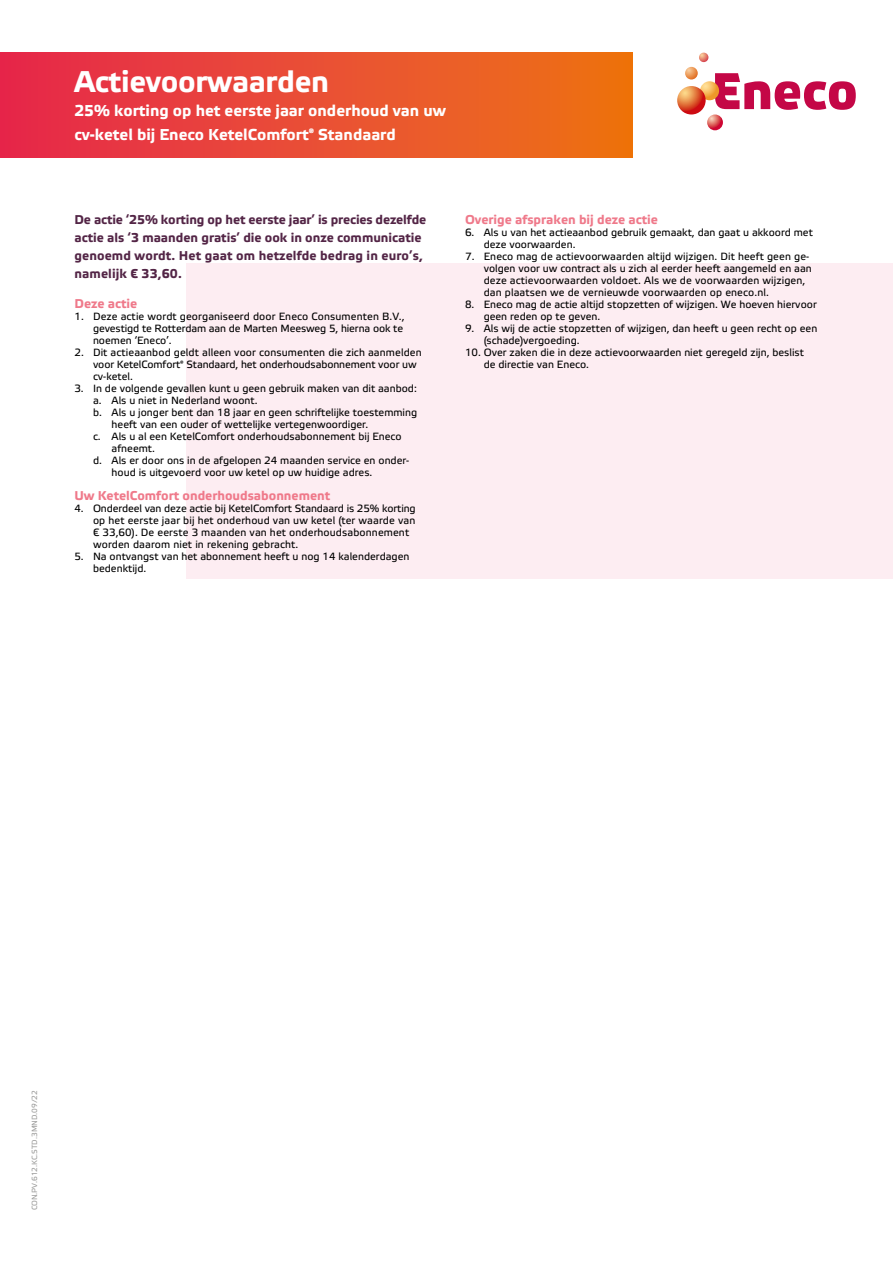
<style>
.page{position:relative;width:893px;height:1263px;background:#fff}
.page>*{position:absolute;margin:0;border:0;box-sizing:border-box;transform-origin:0 0}
.t1{font:700 30px "Etelka Text Pro";letter-spacing:-.01em;color:#fff}
.t2{font:700 15.75px/24px "Etelka Text Pro";color:#fff}
.t3{font:700 12.75px/18px "Etelka Text Pro";color:#532546}
.t4{font:700 12.75px "Etelka Text Pro";color:#ef798a}
.t5{font:10.5px/12px "Etelka Text Pro";color:#000}
.t6{font:7.5px "Etelka Text Pro";color:#9d9d9c}
</style>
<div class="page">
<div style="left:186px;top:263px;width:707px;height:316px;background:#fdedf2"></div>
<div style="left:0;top:53px;width:632px;height:105px;background:linear-gradient(to right,#e6284f,#ed7414)"></div>
<svg style="left:715px;top:73px;width:141px;height:37px"></svg>
<svg style="left:700px;top:81px;width:19px;height:19px"></svg>
<svg style="left:677px;top:86px;width:29px;height:29px"></svg>
<svg style="left:707px;top:115px;width:16px;height:15px"></svg>
<svg style="left:685px;top:53px;width:23px;height:27px"></svg>
<h1 class="t1" style="left:74px;top:65px;width:256px">Actievoorwaarden</h1>
<h2 class="t2" style="left:74px;top:99px;width:373px">25% korting op het eerste jaar onderhoud van uw cv-ketel bij Eneco KetelComfort<sup>®</sup> Standaard</h2>
<p class="t3" style="left:74px;top:212px;width:353px">De actie ‘25% korting op het eerste jaar’ is precies dezelfde actie als ‘3 maanden gratis’ die ook in onze communicatie genoemd wordt. Het gaat om hetzelfde bedrag in euro’s, namelijk € 33,60.</p>
<p class="t4" style="left:74px;top:297px;width:64px">Deze actie</p>
<p class="t5" style="left:93px;top:311px;width:313px;text-indent:-19px">1. Deze actie wordt georganiseerd door Eneco Consumenten B.V., gevestigd te Rotterdam aan de Marten Meesweg 5, hierna ook te noemen ‘Eneco’.</p>
<p class="t5" style="left:93px;top:347px;width:330px;text-indent:-19px">2. Dit actieaanbod geldt alleen voor consumenten die zich aanmelden voor KetelComfort<sup>®</sup> Standaard, het onderhoudsabonnement voor uw cv-ketel.</p>
<p class="t5" style="left:74px;top:383px;width:344px">3. In de volgende gevallen kunt u geen gebruik maken van dit aanbod:</p>
<p class="t5" style="left:93px;top:395px;width:166px">a. Als u niet in Nederland woont.</p>
<p class="t5" style="left:93px;top:407px;width:326px">b. Als u jonger bent dan 18 jaar en geen schriftelijke toestemming</p>
<p class="t5" style="left:112px;top:419px;width:258px">heeft van een ouder of wettelijke vertegenwoordiger.</p>
<p class="t5" style="left:93px;top:431px;width:310px">c. Als u al een KetelComfort onderhoudsabonnement bij Eneco</p>
<p class="t5" style="left:112px;top:443px;width:45px">afneemt.</p>
<p class="t5" style="left:93px;top:455px;width:318px">d. Als er door ons in de afgelopen 24 maanden service en onder-</p>
<p class="t5" style="left:112px;top:467px;width:262px">houd is uitgevoerd voor uw ketel op uw huidige adres.</p>
<p class="t4" style="left:74px;top:489px;width:257px">Uw KetelComfort onderhoudsabonnement</p>
<p class="t5" style="left:93px;top:503px;width:324px;text-indent:-19px">4. Onderdeel van deze actie bij KetelComfort Standaard is 25% korting op het eerste jaar bij het onderhoud van uw ketel (ter waarde van € 33,60). De eerste 3 maanden van het onderhoudsabonnement worden daarom niet in rekening gebracht.</p>
<p class="t5" style="left:93px;top:551px;width:318px;text-indent:-19px">5. Na ontvangst van het abonnement heeft u nog 14 kalenderdagen bedenktijd.</p>
<p class="t4" style="left:465px;top:213px;width:194px">Overige afspraken bij deze actie</p>
<p class="t5" style="left:484px;top:227px;width:331px;text-indent:-19px">6. Als u van het actieaanbod gebruik gemaakt, dan gaat u akkoord met deze voorwaarden.</p>
<p class="t5" style="left:484px;top:251px;width:330px;text-indent:-19px">7. Eneco mag de actievoorwaarden altijd wijzigen. Dit heeft geen ge&shy;volgen voor uw contract als u zich al eerder heeft aangemeld en aan deze actievoorwaarden voldoet. Als we de voorwaarden wijzigen, dan plaatsen we de vernieuwde voorwaarden op eneco.nl.</p>
<p class="t5" style="left:484px;top:299px;width:335px;text-indent:-19px">8. Eneco mag de actie altijd stopzetten of wijzigen. We hoeven hiervoor geen reden op te geven.</p>
<p class="t5" style="left:484px;top:323px;width:335px;text-indent:-19px">9. Als wij de actie stopzetten of wijzigen, dan heeft u geen recht op een (schade)vergoeding.</p>
<p class="t5" style="left:484px;top:347px;width:322px;text-indent:-19px">10. Over zaken die in deze actievoorwaarden niet geregeld zijn, beslist de directie van Eneco.</p>
<p class="t6" style="left:31px;top:1210px;width:121px;rotate:-90deg">CON.PV.612.KC.STD.3MND.09/22</p>
</div>
